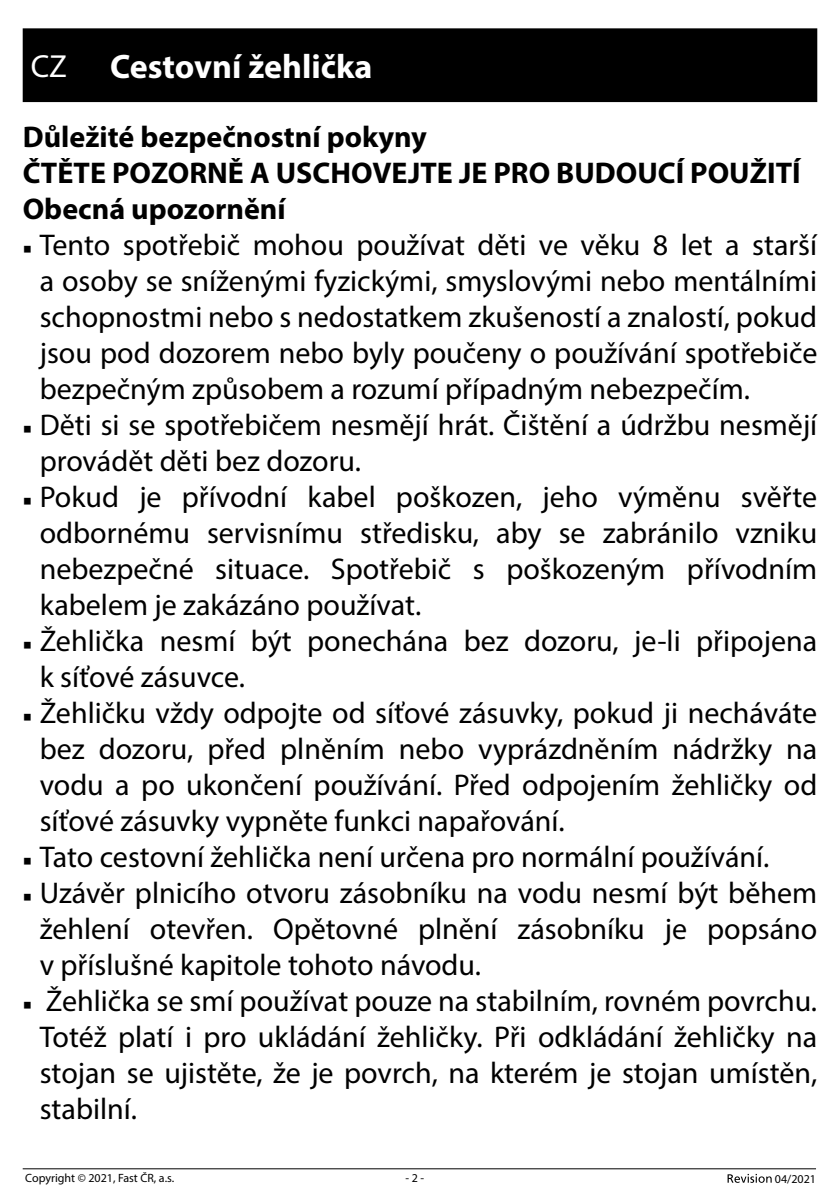
<style>
.page{position:relative;width:840px;height:1191px;background:#fff}
.page>*{position:absolute;margin:0;border:0;box-sizing:border-box;transform-origin:0 0}
.t1{font:700 34px "Myriad Pro";color:#fff}
.t2{font:32px "Myriad Pro";color:#fff}
.t3{font:30px/36px "Myriad Pro";color:#000;text-align:justify}
.t4{font:700 30px/36px "Myriad Pro";color:#000}
.t5{font:12px "Myriad Pro";color:#000}
.s1{font-family:"Minion Pro";font-size:23px}
</style>
<div class="page">
<hr style="left:23px;top:1168px;width:792px;height:1px;background:#000">
<svg style="left:727px;top:1173px;width:44px;height:9px"></svg>
<div style="left:23px;top:28px;width:793px;height:74px;background:#000"></div>
<p class="t2" style="left:31px;top:47px;width:38px">CZ</p>
<p class="t1" style="left:110px;top:44px;width:264px">Cestovní žehlička</p>
<p class="t4" style="left:23px;top:118px;width:779px">Důležité bezpečnostní pokyny<br>ČTĚTE POZORNĚ A USCHOVEJTE JE PRO BUDOUCÍ POUŽITÍ<br>Obecná upozornění</p>
<p class="t3" style="left:40px;top:226px;width:778px;text-indent:-17px"><span class="s1">■</span> Tento spotřebič mohou používat děti ve věku 8 let a starší a osoby se sníženými fyzickými, smyslovými nebo mentálními schopnostmi nebo s nedostatkem zkušeností a znalostí, pokud jsou pod dozorem nebo byly poučeny o používání spotřebiče bezpečným způsobem a rozumí případným nebezpečím.</p>
<p class="t3" style="left:40px;top:406px;width:778px;text-indent:-17px"><span class="s1">■</span> Děti si se spotřebičem nesmějí hrát. Čištění a údržbu nesmějí provádět děti bez dozoru.</p>
<p class="t3" style="left:40px;top:478px;width:778px;text-indent:-17px"><span class="s1">■</span> Pokud je přívodní kabel poškozen, jeho výměnu svěřte odbornému servisnímu středisku, aby se zabránilo vzniku nebezpečné situace. Spotřebič s poškozeným přívodním kabelem je zakázáno používat.</p>
<p class="t3" style="left:40px;top:622px;width:778px;text-indent:-17px"><span class="s1">■</span> Žehlička nesmí být ponechána bez dozoru, je-li připojena k síťové zásuvce.</p>
<p class="t3" style="left:40px;top:694px;width:778px;text-indent:-17px"><span class="s1">■</span> Žehličku vždy odpojte od síťové zásuvky, pokud ji necháváte bez dozoru, před plněním nebo vyprázdněním nádržky na vodu a po ukončení používání. Před odpojením žehličky od síťové zásuvky vypněte funkci napařování.</p>
<p class="t3" style="left:23px;top:838px;width:747px"><span class="s1">■</span> Tato cestovní žehlička není určena pro normální používání.</p>
<p class="t3" style="left:40px;top:874px;width:778px;text-indent:-17px"><span class="s1">■</span> Uzávěr plnicího otvoru zásobníku na vodu nesmí být během žehlení otevřen. Opětovné plnění zásobníku je popsáno v příslušné kapitole tohoto návodu.</p>
<p class="t3" style="left:40px;top:982px;width:778px;text-indent:-17px"><span class="s1">■</span> Žehlička se smí používat pouze na stabilním, rovném povrchu.<br>Totéž platí i pro ukládání žehličky. Při odkládání žehličky na stojan se ujistěte, že je povrch, na kterém je stojan umístěn, stabilní.</p>
<p class="t5" style="left:25px;top:1170px;width:150px">Copyright © 2021, Fast ČR, a.s.</p>
<p class="t5" style="left:405px;top:1170px;width:20px">- 2 -</p>
<p class="t5" style="left:774px;top:1171px;width:43px">04/2021</p>
</div>
